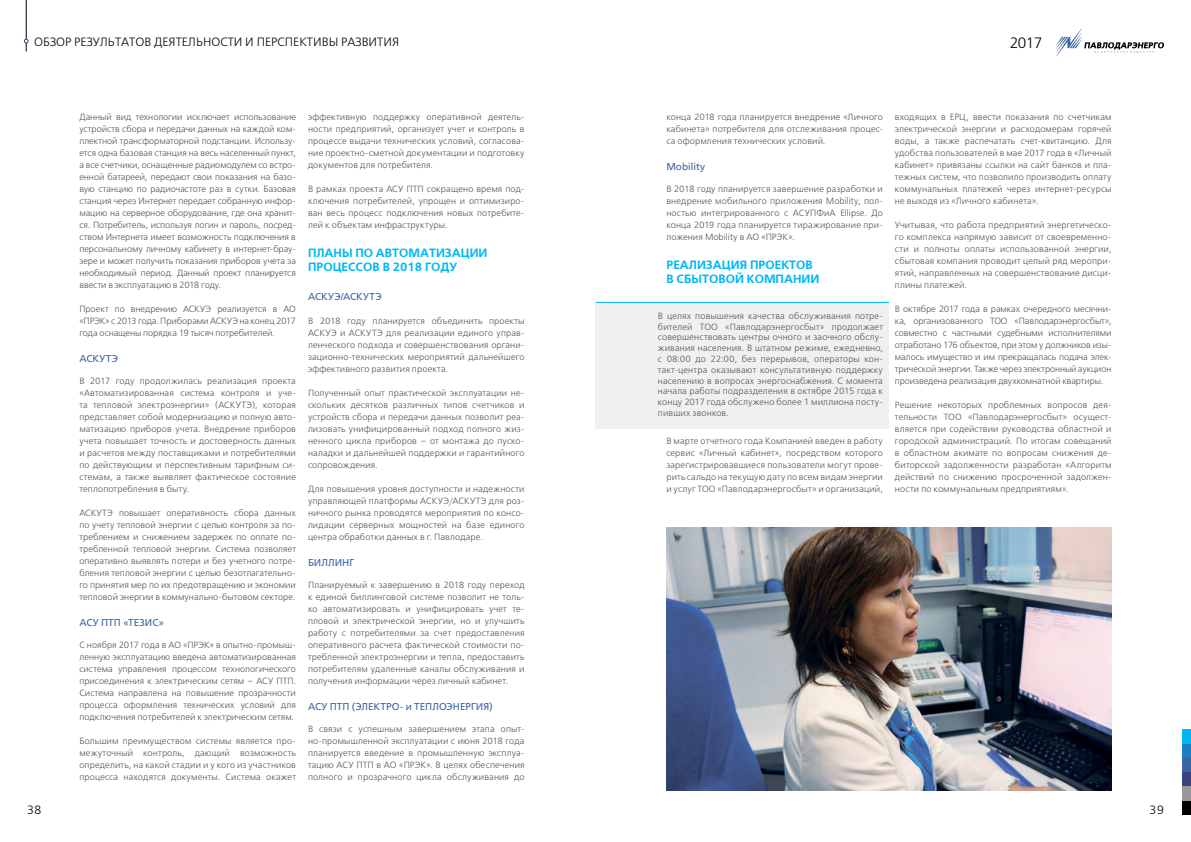
<style>
.page{position:relative;width:1191px;height:842px;background:#fff}
.page>*{position:absolute;margin:0;border:0;box-sizing:border-box;transform-origin:0 0}
.t1{font:15px "DS Free Set";color:#000}
.t2{font:700 12px/14.4px "DS Free Set";color:#00b7f4}
.t3{font:12px "DS Free Set";color:#000}
.t4{font:500 10px "DS Free Set";letter-spacing:.005em;color:#3c65a4}
.t5{font:500 10px "DS Free Set";letter-spacing:.03em;color:#3c65a4}
.t6{font:9px/12px "DS Free Set";letter-spacing:.015em;color:#57534e;text-align:justify}
</style>
<div class="page">
<hr style="left:26px;top:0;width:1px;height:51px;background:#000">
<svg style="left:24px;top:39px;width:4px;height:4px"></svg>
<div style="left:1182px;top:800px;width:9px;height:14px;background:#000"></div>
<div style="left:1182px;top:786px;width:9px;height:14px;background:#999797"></div>
<div style="left:1182px;top:772px;width:9px;height:14px;background:#3b4381"></div>
<div style="left:1182px;top:758px;width:9px;height:14px;background:#3c65a4"></div>
<div style="left:1182px;top:743px;width:9px;height:15px;background:#1d7ec3"></div>
<div style="left:1182px;top:729px;width:9px;height:14px;background:#00b7f4"></div>
<svg style="left:1056px;top:28px;width:108px;height:29px"></svg>
<div style="left:595px;top:303px;width:294px;height:126px;background:#f0f0f0"></div>
<hr style="left:595px;top:302px;width:294px;height:1px;background:#00b7f4">
<img style="left:667px;top:528px;width:444px;height:263px">
<h2 class="t3" style="left:34px;top:35px;width:366px">ОБЗОР РЕЗУЛЬТАТОВ ДЕЯТЕЛЬНОСТИ И ПЕРСПЕКТИВЫ РАЗВИТИЯ</h2>
<p class="t6" style="left:79px;top:111px;width:218px">Данный вид технологии исключает использование устройств сбора и передачи данных на каждой ком&shy;плектной трансформаторной подстанции. Использу&shy;ется одна базовая станция на весь населенный пункт, а все счетчики, оснащенные радиомодулем со встро&shy;енной батареей, передают свои показания на базо&shy;вую станцию по радиочастоте раз в сутки. Базовая станция через Интернет передает собранную инфор&shy;мацию на серверное оборудование, где она хранит&shy;ся. Потребитель, используя логин и пароль, посред&shy;ством Интернета имеет возможность подключения в персональному личному кабинету в интернет-брау&shy;зере и может получить показания приборов учета за необходимый период. Данный проект планируется ввести в эксплуатацию в 2018 году.</p>
<p class="t6" style="left:79px;top:303px;width:218px">Проект по внедрению АСКУЭ реализуется в АО «ПРЭК» с 2013 года. Приборами АСКУЭ на конец 2017 года оснащены порядка 19 тысяч потребителей.</p>
<p class="t4" style="left:79px;top:353px;width:40px">АСКУТЭ</p>
<p class="t6" style="left:79px;top:375px;width:218px">В 2017 году продолжилась реализация проекта «Автоматизированная система контроля и уче&shy;та тепловой электроэнергии» (АСКУТЭ), которая представляет собой модернизацию и полную авто&shy;матизацию приборов учета. Внедрение приборов учета повышает точность и достоверность данных и расчетов между поставщиками и потребителями по действующим и перспективным тарифным си&shy;стемам, а также выявляет фактическое состояние теплопотребления в быту.</p>
<p class="t6" style="left:79px;top:507px;width:218px">АСКУТЭ повышает оперативность сбора данных по учету тепловой энергии с целью контроля за по&shy;треблением и снижением задержек по оплате по&shy;требленной тепловой энергии. Система позволяет оперативно выявлять потери и без учетного потре&shy;бления тепловой энергии с целью безотлагательно&shy;го принятия мер по их предотвращению и экономии тепловой энергии в коммунально-бытовом секторе.</p>
<p class="t4" style="left:79px;top:617px;width:86px">АСУ ПТП «ТЕЗИС»</p>
<p class="t6" style="left:79px;top:639px;width:218px">С ноября 2017 года в АО «ПРЭК» в опытно- промыш&shy;ленную эксплуатацию введена автоматизированная система управления процессом технологического присоединения к электрическим сетям – АСУ ПТП.<br>Система направлена на повышение прозрачности процесса оформления технических условий для подключения потребителей к электрическим сетям.</p>
<p class="t6" style="left:79px;top:735px;width:218px">Большим преимуществом системы является про&shy;межуточный контроль, дающий возможность определить, на какой стадии и у кого из участников процесса находятся документы. Система окажет</p>
<p class="t6" style="left:308px;top:111px;width:218px">эффективную поддержку оперативной деятель&shy;ности предприятий, организует учет и контроль в процессе выдачи технических условий, согласова&shy;ние проектно- сметной документации и подготовку документов для потребителя.</p>
<p class="t6" style="left:308px;top:183px;width:218px">В рамках проекта АСУ ПТП сокращено время под&shy;ключения потребителей, упрощен и оптимизиро&shy;ван весь процесс подключения новых потребите&shy;лей к объектам инфраструктуры.</p>
<h2 class="t2" style="left:308px;top:246px;width:181px">ПЛАНЫ ПО АВТОМАТИЗАЦИИ<br>ПРОЦЕССОВ В 2018 ГОДУ</h2>
<p class="t5" style="left:308px;top:291px;width:75px">АСКУЭ/АСКУТЭ</p>
<p class="t6" style="left:308px;top:315px;width:218px">В 2018 году планируется объединить проекты АСКУЭ и АСКУТЭ для реализации единого управ&shy;ленческого подхода и совершенствования органи&shy;зационно-технических мероприятий дальнейшего эффективного развития проекта.</p>
<p class="t6" style="left:308px;top:387px;width:218px">Полученный опыт практической эксплуатации не&shy;скольких десятков различных типов счетчиков и устройств сбора и передачи данных позволит реа&shy;лизовать унифицированный подход полного жиз&shy;ненного цикла приборов – от монтажа до пуско&shy;наладки и дальнейшей поддержки и гарантийного сопровождения.</p>
<p class="t6" style="left:308px;top:483px;width:218px">Для повышения уровня доступности и надежности управляющей платформы АСКУЭ/АСКУТЭ для роз&shy;ничного рынка проводятся мероприятия по консо&shy;лидации серверных мощностей на базе единого центра обработки данных в г. Павлодаре.</p>
<p class="t4" style="left:308px;top:557px;width:47px">БИЛЛИНГ</p>
<p class="t6" style="left:308px;top:579px;width:218px">Планируемый к завершению в 2018 году переход к единой биллинговой системе позволит не толь&shy;ко автоматизировать и унифицировать учет те&shy;пловой и электрической энергии, но и улучшить работу с потребителями за счет предоставления оперативного расчета фактической стоимости по&shy;требленной электроэнергии и тепла, предоставить потребителям удаленные каналы обслуживания и получения информации через личный кабинет.</p>
<p class="t4" style="left:308px;top:701px;width:186px">АСУ ПТП (ЭЛЕКТРО- и ТЕПЛОЭНЕРГИЯ)</p>
<p class="t6" style="left:308px;top:723px;width:218px">В связи с успешным завершением этапа опыт&shy;но- промышленной эксплуатации с июня 2018 года планируется введение в промышленную эксплуа&shy;тацию АСУ ПТП в АО «ПРЭК». В целях обеспечения полного и прозрачного цикла обслуживания до</p>
<h1 class="t1" style="left:1009px;top:34px;width:35px">2017</h1>
<p class="t6" style="left:666px;top:111px;width:218px">конца 2018 года планируется внедрение «Личного кабинета» потребителя для отслеживания процес&shy;са оформления технических условий.</p>
<p class="t4" style="left:666px;top:161px;width:40px">Mobility</p>
<p class="t6" style="left:666px;top:183px;width:218px">В 2018 году планируется завершение разработки и внедрение мобильного приложения Mobility, пол&shy;ностью интегрированного с АСУПФиА Ellipse. До конца 2019 года планируется тиражирование при&shy;ложения Mobility в АО «ПРЭК».</p>
<h2 class="t2" style="left:666px;top:258px;width:155px">РЕАЛИЗАЦИЯ ПРОЕКТОВ<br>В СБЫТОВОЙ КОМПАНИИ</h2>
<p class="t6" style="left:658px;top:310px;width:226px;line-height:10.8px">В целях повышения качества обслуживания потре&shy;бителей ТОО «Павлодарэнергосбыт» продолжает совершенствовать центры очного и заочного обслу&shy;живания населения. В штатном режиме, ежедневно, с 08:00 до 22:00, без перерывов, операторы кон&shy;такт- центра оказывают консультативную поддержку населению в вопросах энергоснабжения. С момента начала работы подразделения в октябре 2015 года к концу 2017 года обслужено более 1 миллиона посту&shy;пивших звонков.</p>
<p class="t6" style="left:666px;top:435px;width:218px">В марте отчетного года Компанией введен в работу сервис «Личный кабинет», посредством которого зарегистрировавшиеся пользователи могут прове&shy;рить сальдо на текущую дату по всем видам энергии и услуг ТОО «Павлодарэнергосбыт» и организаций,</p>
<p class="t6" style="left:895px;top:111px;width:218px">входящих в ЕРЦ, ввести показания по счетчикам электрической энергии и расходомерам горячей воды, а также распечатать счет- квитанцию. Для удобства пользователей в мае 2017 года в «Личный кабинет» привязаны ссылки на сайт банков и пла&shy;тежных систем, что позволило производить оплату коммунальных платежей через интернет- ресурсы не выходя из «Личного кабинета».</p>
<p class="t6" style="left:895px;top:219px;width:218px">Учитывая, что работа предприятий энергетическо&shy;го комплекса напрямую зависит от своевременно&shy;сти и полноты оплаты использованной энергии, сбытовая компания проводит целый ряд меропри&shy;ятий, направленных на совершенствование дисци&shy;плины платежей.</p>
<p class="t6" style="left:895px;top:303px;width:218px">В октябре 2017 года в рамках очередного месячни&shy;ка, организованного ТОО «Павлодарэнергосбыт», совместно с частными судебными исполнителями отработано 176 объектов, при этом у должников изы&shy;малось имущество и им прекращалась подача элек&shy;трической энергии. Также через электронный аукцион произведена реализация двухкомнатной квартиры.</p>
<p class="t6" style="left:895px;top:399px;width:218px">Решение некоторых проблемных вопросов дея&shy;тельности ТОО «Павлодарэнергосбыт» осущест&shy;вляется при содействии руководства областной и городской администраций. По итогам совещаний в областном акимате по вопросам снижения де&shy;биторской задолженности разработан «Алгоритм действий по снижению просроченной задолжен&shy;ности по коммунальным предприятиям».</p>
<h2 class="t3" style="left:27px;top:803px;width:16px">38</h2>
<h2 class="t3" style="left:1149px;top:803px;width:16px">39</h2>
</div>
